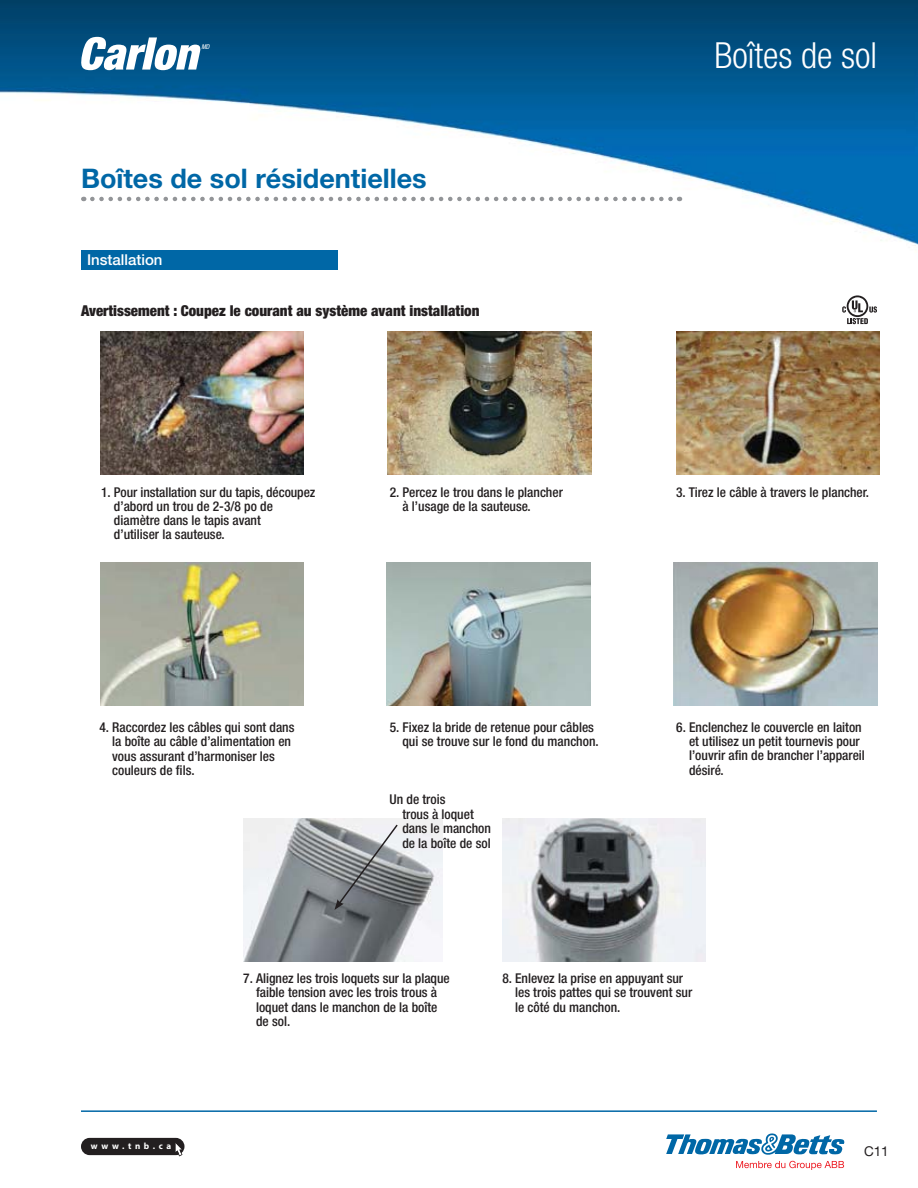
<style>
.page{position:relative;width:918px;height:1188px;background:#fff}
.page>*{position:absolute;margin:0;border:0;box-sizing:border-box;transform-origin:0 0}
.t1{font:300 condensed 36px "Helvetica Neue LT Std";color:#fff}
.t2{font:700 27px "Helvetica Neue LT Std";color:#0067a6}
.t3{font:900 condensed 15px "Helvetica Neue LT Std";color:#231f20}
.t4{font:500 15px "Helvetica Neue LT Std";color:#fff}
.t5{font:500 condensed 13.5px/14.2px "Helvetica Neue LT Std";color:#231f20}
.t6{font:13.5px "Helvetica Neue LT Std";color:#231f20}
.t7{font:700 9px "Myriad Pro";letter-spacing:.4em;color:#fff}
.t8{font:italic condensed 6.6px "Helvetica Neue LT Std";color:#fff}
</style>
<div class="page">
<div style="left:81px;top:1138px;width:103px;height:17px;background:#231f20;border-radius:9px"></div>
<svg style="left:175px;top:1143px;width:8px;height:13px"></svg>
<img style="left:0;top:0;width:918px;height:246px">
<hr style="left:81px;top:1110px;width:796px;height:2px;background:#0067a6">
<img style="left:388px;top:332px;width:204px;height:143px">
<img style="left:100px;top:332px;width:204px;height:143px">
<img style="left:676px;top:332px;width:204px;height:143px">
<img style="left:387px;top:563px;width:203px;height:142px">
<img style="left:100px;top:563px;width:204px;height:142px">
<img style="left:674px;top:563px;width:203px;height:142px">
<img style="left:502px;top:819px;width:204px;height:142px">
<img style="left:243px;top:819px;width:200px;height:142px">
<svg style="left:666px;top:1133px;width:178px;height:22px"></svg>
<svg style="left:736px;top:1161px;width:108px;height:9px"></svg>
<svg style="left:842px;top:295px;width:35px;height:29px"></svg>
<svg style="left:334px;top:823px;width:65px;height:87px"></svg>
<div style="left:81px;top:250px;width:257px;height:20px;background:#0067a6"></div>
<svg style="left:92px;top:197px;width:588px;height:4px"></svg>
<svg style="left:80px;top:37px;width:121px;height:33px"></svg>
<p class="t8" style="left:201px;top:43px;width:10px">MD</p>
<h2 class="t2" style="left:81px;top:169px;width:347px">Boîtes de sol résidentielles</h2>
<p class="t4" style="left:87px;top:255px;width:77px">Installation</p>
<p class="t3" style="left:81px;top:305px;width:400px">Avertissement : Coupez le courant au système avant installation</p>
<h1 class="t1" style="left:714px;top:42px;width:164px">Boîtes de sol</h1>
<p class="t5" style="left:114px;top:486px;width:203px;text-indent:-13px">1. Pour installation sur du tapis, découpez d’abord un trou de 2-3/8 po de diamètre dans le tapis avant<br>d’utiliser la sauteuse.</p>
<p class="t5" style="left:676px;top:486px;width:195px">3. Tirez le câble à travers le plancher.</p>
<p class="t5" style="left:402px;top:486px;width:162px;text-indent:-13px">2. Percez le trou dans le plancher à l’usage de la sauteuse.</p>
<p class="t5" style="left:112px;top:722px;width:184px;text-indent:-13px">4. Raccordez les câbles qui sont dans la boîte au câble d’alimentation en vous assurant d’harmoniser les couleurs de fils.</p>
<p class="t5" style="left:689px;top:722px;width:177px;text-indent:-13px">6. Enclenchez le couvercle en laiton et utilisez un petit tournevis pour l’ouvrir afin de brancher l’appareil désiré.</p>
<p class="t5" style="left:402px;top:722px;width:198px;text-indent:-13px">5. Fixez la bride de retenue pour câbles qui se trouve sur le fond du manchon.</p>
<p class="t7" style="left:91px;top:1141px;width:82px">www.tnb.ca</p>
<p class="t5" style="left:402px;top:794px;width:90px;text-indent:-13px">Un de trois<br>trous à loquet dans le manchon de la boîte de sol</p>
<p class="t5" style="left:256px;top:973px;width:195px;text-indent:-13px">7. Alignez les trois loquets sur la plaque faible tension avec les trois trous à loquet dans le manchon de la boîte de sol.</p>
<p class="t5" style="left:515px;top:973px;width:179px;text-indent:-13px">8. Enlevez la prise en appuyant sur les trois pattes qui se trouvent sur le côté du manchon.</p>
<p class="t6" style="left:864px;top:1144px;width:26px">C11</p>
</div>
